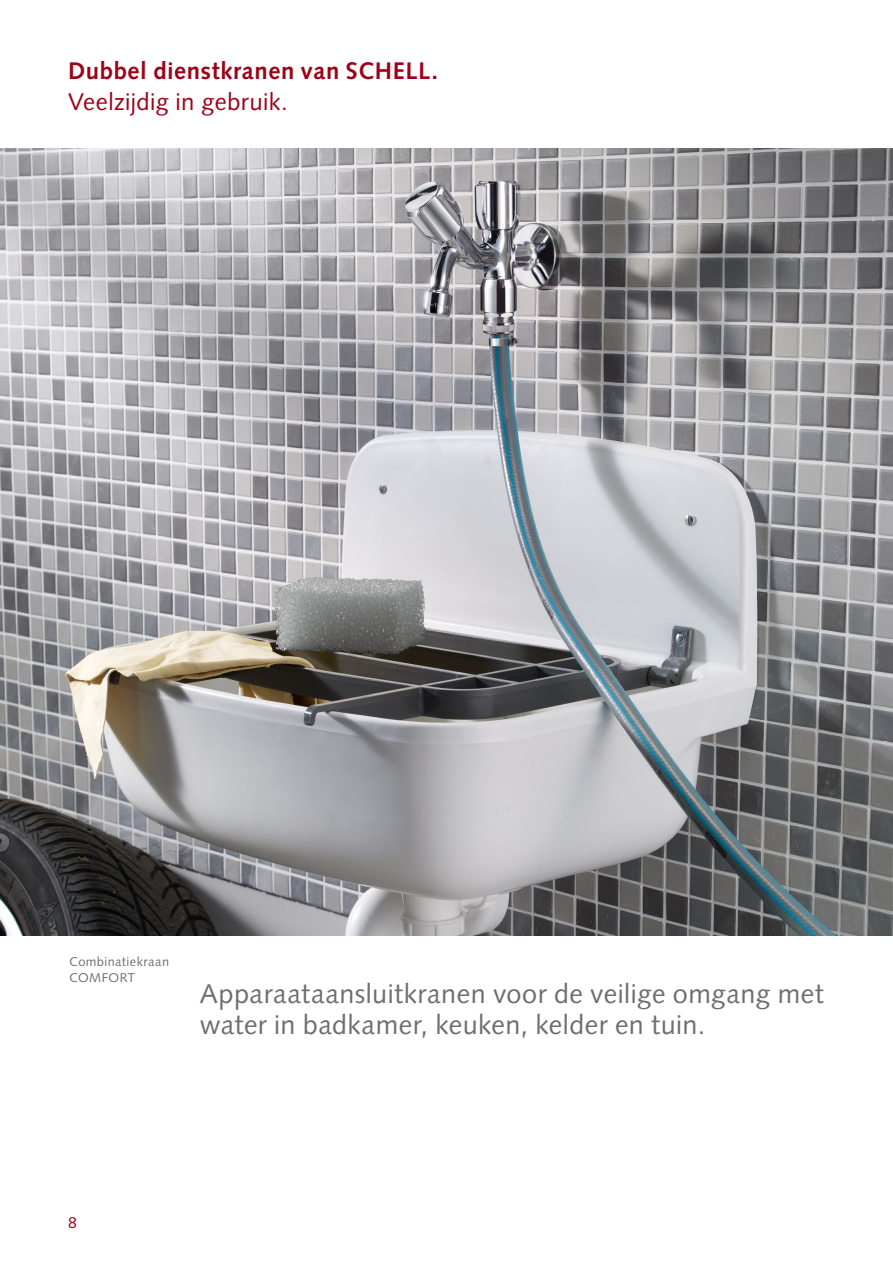
<style>
.page{position:relative;width:893px;height:1263px;background:#fff}
.page>*{position:absolute;margin:0;border:0;box-sizing:border-box;transform-origin:0 0}
.t1{font:27px/31.5px "Syntax";letter-spacing:.015em;color:#6e6e6e}
.t2{font:700 24px "Syntax LT Pro";letter-spacing:.025em;color:#9d0318}
.t3{font:24px "Syntax LT Pro";letter-spacing:.015em;color:#9d0318}
.t4{font:15.75px "Syntax LT Pro";color:#9d0318}
.t5{font:12.75px/15.8px "Syntax";letter-spacing:.035em;color:#6e6e6e}
</style>
<div class="page">
<img style="left:0;top:149px;width:893px;height:786px">
<p class="t2" style="left:68px;top:56px;width:372px">Dubbel dienstkranen van SCHELL.</p>
<p class="t3" style="left:68px;top:88px;width:221px">Veelzijdig in gebruik.</p>
<p class="t5" style="left:70px;top:954px;width:101px">Combinatiekraan<br>COMFORT</p>
<p class="t1" style="left:200px;top:978px;width:625px">Apparaataansluitkranen voor de veilige omgang met water in badkamer, keuken, kelder en tuin.</p>
<p class="t4" style="left:68px;top:1213px;width:10px">8</p>
</div>
